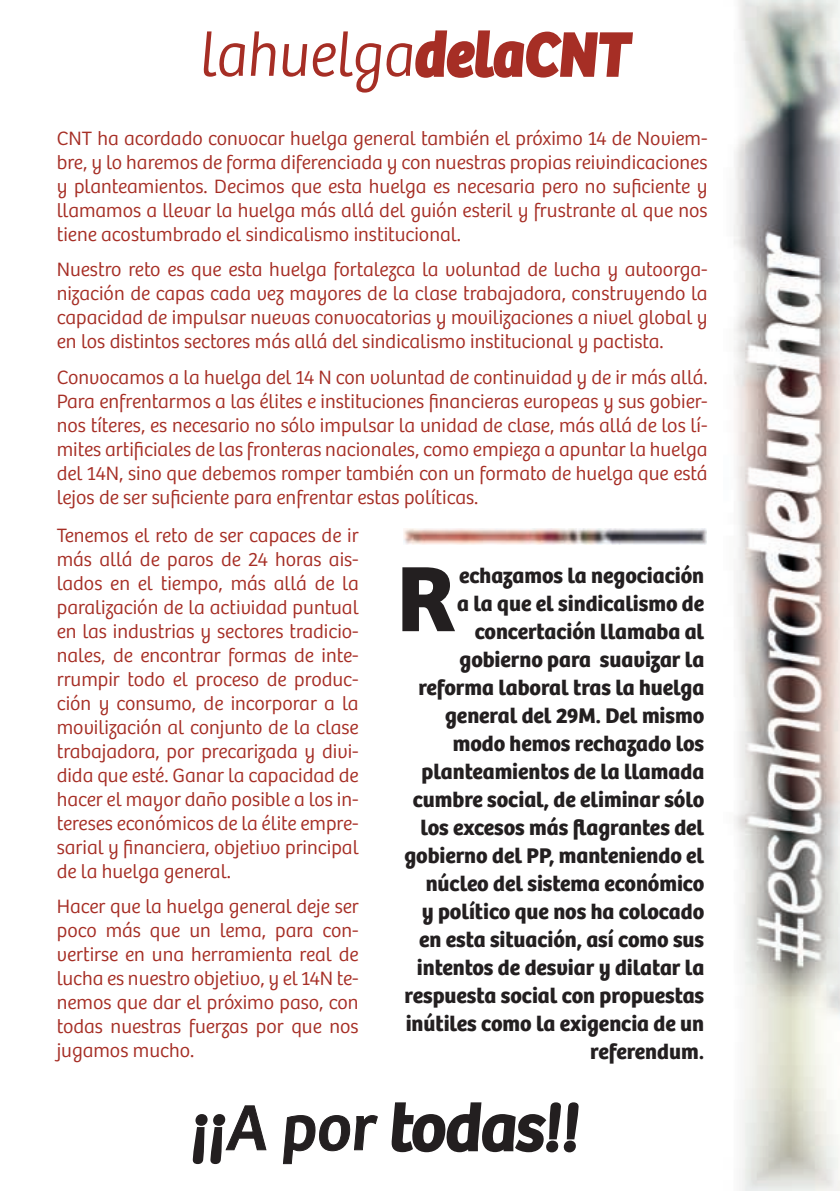
<style>
.page{position:relative;width:840px;height:1191px;background:#fff}
.page>*{position:absolute;margin:0;border:0;box-sizing:border-box;transform-origin:0 0}
.t1{font:700 96px "Bree";color:#231f20}
.t2{font:66px "Bree";color:#231f20}
.t3{font:300 63.8px "Bree";color:#a62e25;scale:.91 1}
.t4{font:700 22px/28px "Bree";color:#231f20;text-align:right}
.t5{font:300 20px/24px "Bree";color:#a62e25;text-align:justify}
.s1{font-weight:700}
.s2{font-family:"Scala Sans Bold LF";font-weight:400}
</style>
<div class="page">
<svg style="left:415px;top:30px;width:218px;height:48px"></svg>
<img style="left:403px;top:529px;width:302px;height:15px">
<svg style="left:192px;top:1105px;width:75px;height:60px"></svg>
<svg style="left:283px;top:1115px;width:95px;height:49px"></svg>
<svg style="left:391px;top:1102px;width:188px;height:51px"></svg>
<img style="left:734px;top:0;width:105px;height:1191px">
<h3 class="t3" style="left:199px;top:18px;width:481px">lahuelga<span class="s1">delaCNT</span></h3>
<p class="t5" style="left:57px;top:127px;width:652px">CNT ha acordado convocar huelga general también el próximo 14 de Noviem&shy;bre, y lo haremos de forma diferenciada y con nuestras propias reivindicaciones y planteamientos. Decimos que esta huelga es necesaria pero no suficiente y llamamos a llevar la huelga más allá del guión esteril y frustrante al que nos tiene acostumbrado el sindicalismo institucional.</p>
<p class="t5" style="left:57px;top:258px;width:652px">Nuestro reto es que esta huelga fortalezca la voluntad de lucha y autoorga&shy;nización de capas cada vez mayores de la clase trabajadora, construyendo la capacidad de impulsar nuevas convocatorias y movilizaciones a nivel global y en los distintos sectores más allá del sindicalismo institucional y pactista.</p>
<p class="t5" style="left:57px;top:365px;width:652px">Convocamos a la huelga del 14 N con voluntad de continuidad y de ir más allá.<br>Para enfrentarmos a las élites e instituciones financieras europeas y sus gobier&shy;nos títeres, es necesario no sólo impulsar la unidad de clase, más allá de los lí&shy;mites artificiales de las fronteras nacionales, como empieza a apuntar la huelga del 14N, sino que debemos romper también con un formato de huelga que está lejos de ser suficiente para enfrentar estas políticas.</p>
<p class="t5" style="left:57px;top:523px;width:303px">Tenemos el reto de ser capaces de ir más allá de paros de 24 horas ais&shy;lados en el tiempo, más allá de la paralización de la actividad puntual en las industrias y sectores tradicio&shy;nales, de encontrar formas de inte&shy;rrumpir todo el proceso de produc&shy;ción y consumo, de incorporar a la movilización al conjunto de la clase trabajadora, por precarizada y divi&shy;dida que esté. Ganar la capacidad de hacer el mayor daño posible a los in&shy;tereses económicos de la élite empre&shy;sarial y financiera, objetivo principal de la huelga general.</p>
<p class="t5" style="left:57px;top:895px;width:303px">Hacer que la huelga general deje ser poco más que un lema, para con&shy;vertirse en una herramienta real de lucha es nuestro objetivo, y el 14N te&shy;nemos que dar el próximo paso, con todas nuestras fuerzas por que nos jugamos mucho.</p>
<p class="t4" style="left:404px;top:562px;width:301px">echazamos la negociación<br>a la que el sindicalismo de concertación llamaba al gobierno para suavizar la reforma laboral tras la huelga general del 29M. Del mismo modo hemos rechazado los planteamientos de la llamada cumbre social, de eliminar sólo los excesos más flagrantes del gobierno del PP, manteniendo el núcleo del sistema económico<br>y político que nos ha colocado en esta situación, así como sus intentos de desviar y dilatar la respuesta social con propuestas inútiles como la exigencia de un referendum<span class="s2">.</span></p>
<h1 class="t1" style="left:397px;top:541px;width:60px">R</h1>
<h2 class="t2" style="left:190px;top:1089px;width:396px">¡¡A por todas!!</h2>
</div>
